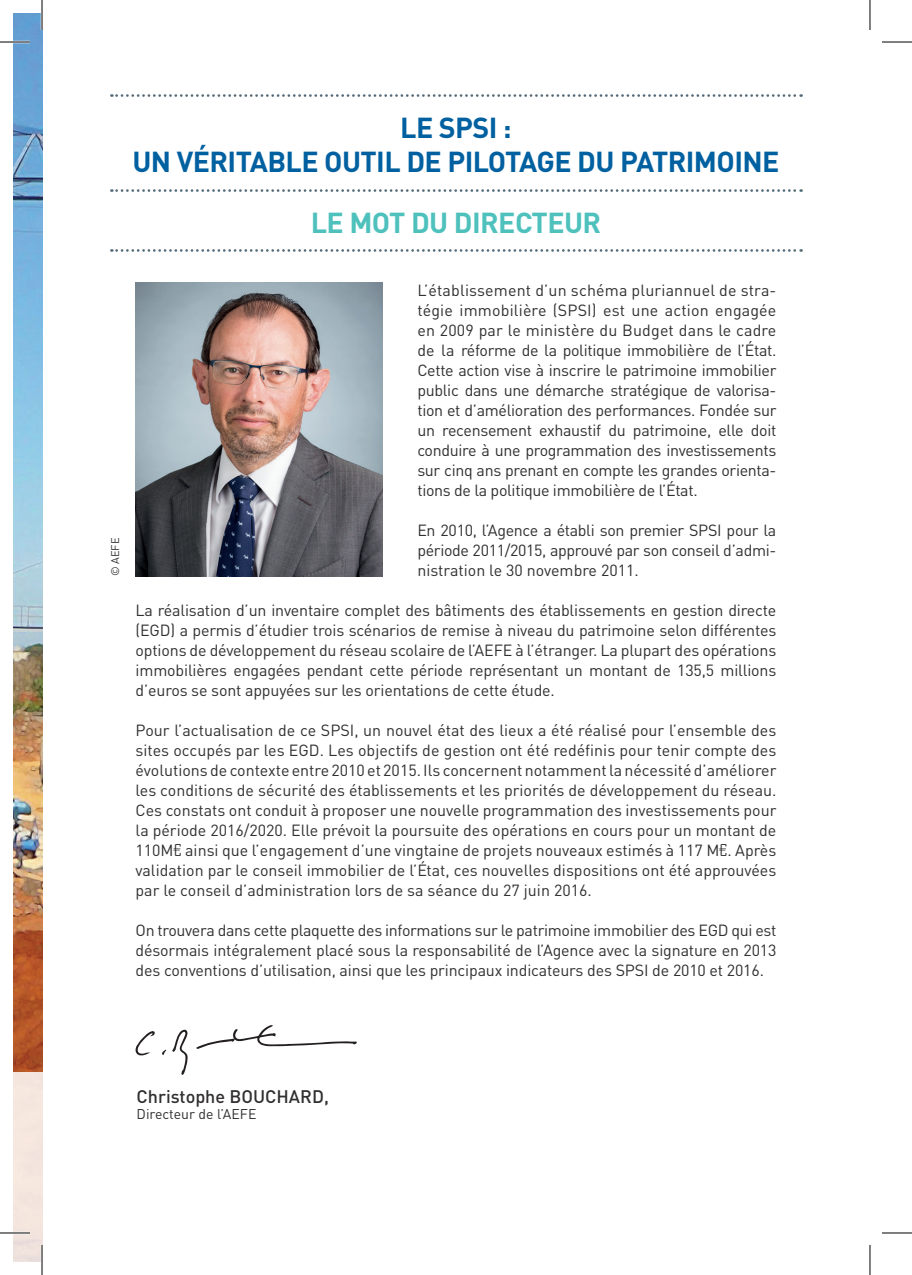
<style>
.page{position:relative;width:912px;height:1275px;background:#fff}
.page>*{position:absolute;margin:0;border:0;box-sizing:border-box;transform-origin:0 0}
.t1{font:700 28.6px/34px "DIN";letter-spacing:-.02em;color:#0060a0;text-align:center}
.t2{font:700 28.6px "DIN";letter-spacing:-.02em;color:#4fc1bd}
.t3{font:500 18px "DIN";color:#312f30}
.t4{font:16px/20px "DIN";letter-spacing:-.01em;color:#312f30;text-align:justify}
.t5{font:14px "DIN";color:#312f30}
.t6{font:11px "DIN";color:#312f30}
.s1{font-family:"Euro Sans EF Four";font-size:18px}
</style>
<div class="page">
<svg style="left:111px;top:94px;width:690px;height:3px"></svg>
<svg style="left:111px;top:189px;width:690px;height:3px"></svg>
<svg style="left:111px;top:249px;width:690px;height:3px"></svg>
<svg style="left:196px;top:1025px;width:161px;height:24px"></svg>
<svg style="left:172px;top:1029px;width:16px;height:46px"></svg>
<svg style="left:136px;top:1031px;width:19px;height:24px"></svg>
<svg style="left:162px;top:1049px;width:4px;height:6px"></svg>
<img style="left:136px;top:283px;width:246px;height:293px">
<img style="left:14px;top:14px;width:29px;height:1058px">
<div style="left:14px;top:1072px;width:29px;height:189px;background:#f5e6de"></div>
<hr style="left:0;top:41px;width:30px;height:2px;background:#fff">
<hr style="left:0;top:1231px;width:30px;height:3px;background:#fff">
<hr style="left:41px;top:0;width:2px;height:30px;background:#fff">
<hr style="left:41px;top:1245px;width:2px;height:30px;background:#fff">
<hr style="left:0;top:42px;width:30px;height:1px;background:#000">
<hr style="left:882px;top:42px;width:30px;height:1px;background:#000">
<hr style="left:0;top:1232px;width:30px;height:1px;background:#000">
<hr style="left:882px;top:1232px;width:30px;height:1px;background:#000">
<hr style="left:42px;top:0;width:1px;height:30px;background:#000">
<hr style="left:42px;top:1245px;width:1px;height:30px;background:#000">
<hr style="left:869px;top:0;width:1px;height:30px;background:#000">
<hr style="left:869px;top:1245px;width:1px;height:30px;background:#000">
<h1 class="t1" style="left:132px;top:109px;width:648px">LE SPSI :<br>UN VÉRITABLE OUTIL DE PILOTAGE DU PATRIMOINE</h1>
<h1 class="t2" style="left:311px;top:203px;width:292px">LE MOT DU DIRECTEUR</h1>
<p class="t6" style="left:108px;top:576px;width:40px;rotate:-90deg">© AEFE</p>
<p class="t4" style="left:417px;top:280px;width:360px">L’établissement d’un schéma pluriannuel de stra&shy;tégie immobilière (SPSI) est une action engagée en 2009 par le ministère du Budget dans le cadre de la réforme de la politique immobilière de l’État.<br>Cette action vise à inscrire le patrimoine immobilier public dans une démarche stratégique de valorisa&shy;tion et d’amélioration des performances. Fondée sur un recensement exhaustif du patrimoine, elle doit conduire à une programmation des investissements sur cinq ans prenant en compte les grandes orienta&shy;tions de la politique immobilière de l’État.</p>
<p class="t4" style="left:417px;top:520px;width:360px">En 2010, l’Agence a établi son premier SPSI pour la période 2011/2015, approuvé par son conseil d’admi&shy;nistration le 30 novembre 2011.</p>
<p class="t4" style="left:136px;top:600px;width:642px">La réalisation d’un inventaire complet des bâtiments des établissements en gestion directe (EGD) a permis d’étudier trois scénarios de remise à niveau du patrimoine selon différentes options de développement du réseau scolaire de l’AEFE à l’étranger. La plupart des opérations immobilières engagées pendant cette période représentant un montant de 135,5 millions d’euros se sont appuyées sur les orientations de cette étude.</p>
<p class="t4" style="left:136px;top:720px;width:642px">Pour l’actualisation de ce SPSI, un nouvel état des lieux a été réalisé pour l’ensemble des sites occupés par les EGD. Les objectifs de gestion ont été redéfinis pour tenir compte des évolutions de contexte entre 2010 et 2015. Ils concernent notamment la nécessité d’améliorer les conditions de sécurité des établissements et les priorités de développement du réseau.<br>Ces constats ont conduit à proposer une nouvelle programmation des investissements pour la période 2016/2020. Elle prévoit la poursuite des opérations en cours pour un montant de 110M<span class="s1">b</span> ainsi que l’engagement d’une vingtaine de projets nouveaux estimés à 117 M<span class="s1">b</span>. Après validation par le conseil immobilier de l’État, ces nouvelles dispositions ont été approuvées par le conseil d’administration lors de sa séance du 27 juin 2016.</p>
<p class="t4" style="left:136px;top:920px;width:642px">On trouvera dans cette plaquette des informations sur le patrimoine immobilier des EGD qui est désormais intégralement placé sous la responsabilité de l’Agence avec la signature en 2013 des conventions d’utilisation, ainsi que les principaux indicateurs des SPSI de 2010 et 2016.</p>
<p class="t3" style="left:137px;top:1084px;width:194px">Christophe BOUCHARD,</p>
<p class="t5" style="left:137px;top:1105px;width:121px">Directeur de l’AEFE</p>
</div>
